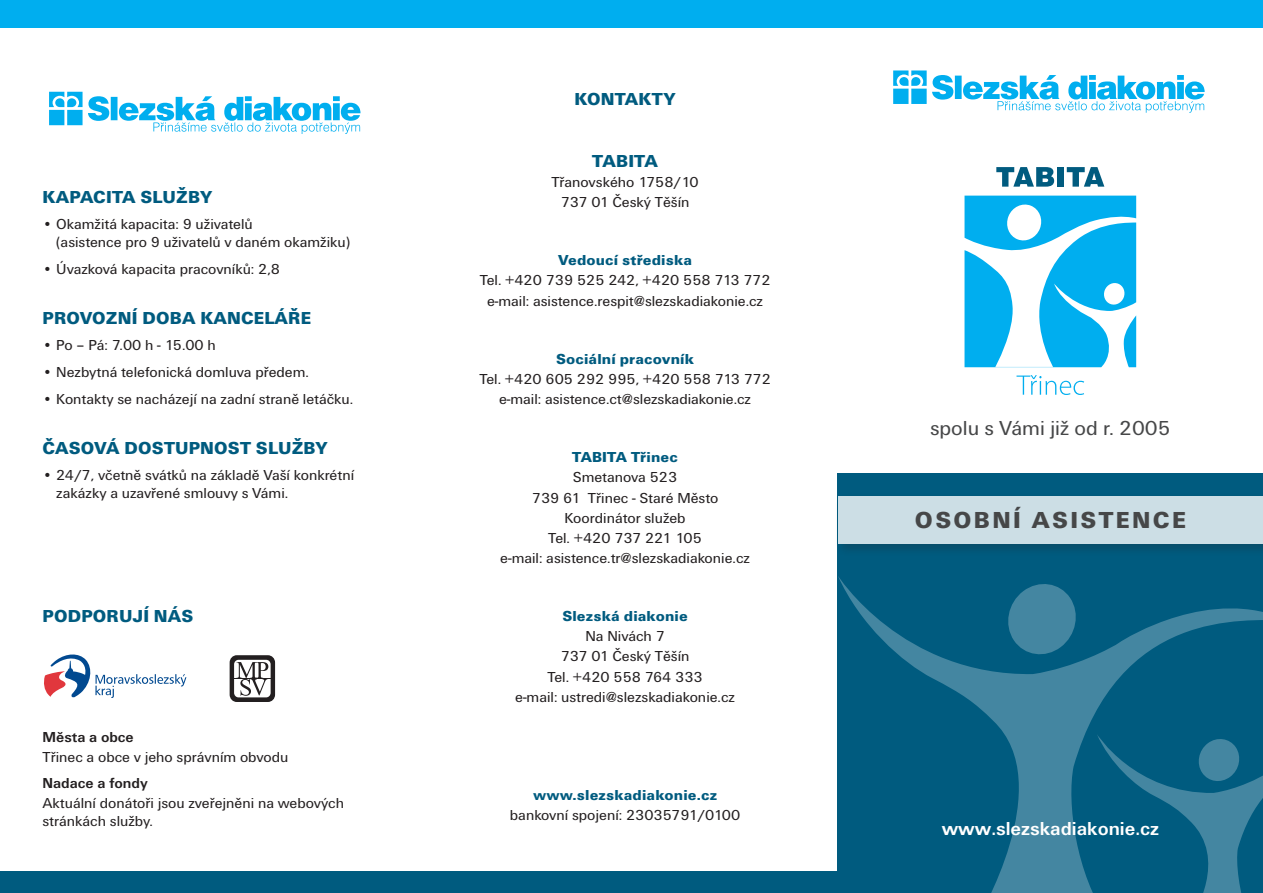
<style>
.page{position:relative;width:1263px;height:893px;background:#fff}
.page>*{position:absolute;margin:0;border:0;box-sizing:border-box;transform-origin:0 0}
.t1{font:900 24px "Unitus TCE";letter-spacing:.1em;color:#464748}
.t2{font:21px "Unitus TCE";color:#464748}
.t3{font:700 19.5px "Unitus TCE";color:#fff}
.t4{font:900 18px "Unitus TCE";letter-spacing:.01em;color:#005b7f}
.t5{font:15px/18px "Unitus TCE";color:#231f20}
.t6{font:900 15px "Unitus TCE";letter-spacing:.01em;color:#005b7f}
.t7{font:700 15px "Unitus TCE";color:#231f20}
</style>
<div class="page">
<div style="left:838px;top:474px;width:425px;height:419px;background:#005b7f"></div>
<svg style="left:893px;top:70px;width:311px;height:43px"></svg>
<div style="left:0;top:0;width:1263px;height:28px;background:#00aeef"></div>
<svg style="left:49px;top:92px;width:311px;height:42px"></svg>
<div style="left:0;top:872px;width:838px;height:21px;background:#005b7f"></div>
<svg style="left:838px;top:576px;width:425px;height:317px"></svg>
<svg style="left:1003px;top:579px;width:77px;height:80px"></svg>
<svg style="left:1097px;top:734px;width:166px;height:159px"></svg>
<svg style="left:44px;top:654px;width:142px;height:44px"></svg>
<svg style="left:230px;top:655px;width:45px;height:47px"></svg>
<svg style="left:996px;top:167px;width:58px;height:20px"></svg>
<div style="left:1057px;top:167px;width:7px;height:20px;background:#005b7f"></div>
<svg style="left:1067px;top:167px;width:37px;height:20px"></svg>
<svg style="left:1016px;top:375px;width:68px;height:20px"></svg>
<svg style="left:964px;top:196px;width:172px;height:171px"></svg>
<div style="left:834px;top:492px;width:429px;height:65px;background:#231f20;opacity:.3"></div>
<div style="left:838px;top:496px;width:425px;height:48px;background:#ccdee5"></div>
<p class="t4" style="left:43px;top:186px;width:171px">KAPACITA SLUŽBY</p>
<p class="t5" style="left:56px;top:215px;width:295px;text-indent:-14px">• Okamžitá kapacita: 9 uživatelů<br>(asistence pro 9 uživatelů v daném okamžiku)</p>
<p class="t5" style="left:43px;top:260px;width:239px">• Úvazková kapacita pracovníků: 2,8</p>
<p class="t4" style="left:43px;top:308px;width:270px">PROVOZNÍ DOBA KANCELÁŘE</p>
<p class="t5" style="left:43px;top:337px;width:175px">• Po – Pá: 7.00 h - 15.00 h</p>
<p class="t5" style="left:43px;top:363px;width:268px">• Nezbytná telefonická domluva předem.</p>
<p class="t5" style="left:43px;top:390px;width:312px">• Kontakty se nacházejí na zadní straně letáčku.</p>
<p class="t4" style="left:43px;top:437px;width:287px">ČASOVÁ DOSTUPNOST SLUŽBY</p>
<p class="t5" style="left:56px;top:466px;width:299px;text-indent:-14px">• 24/7, včetně svátků na základě Vaší konkrétní zakázky a uzavřené smlouvy s Vámi.</p>
<p class="t4" style="left:43px;top:606px;width:152px">PODPORUJÍ NÁS</p>
<p class="t7" style="left:43px;top:728px;width:93px">Města a obce</p>
<p class="t5" style="left:43px;top:748px;width:247px">Třinec a obce v jeho správním obvodu</p>
<p class="t7" style="left:43px;top:775px;width:107px">Nadace a fondy</p>
<p class="t5" style="left:43px;top:794px;width:303px">Aktuální donátoři jsou zveřejněni na webových stránkách služby.</p>
<p class="t4" style="left:574px;top:89px;width:103px">KONTAKTY</p>
<p class="t4" style="left:592px;top:151px;width:67px">TABITA</p>
<p class="t5" style="left:551px;top:173px;width:149px">Třanovského 1758/10</p>
<p class="t5" style="left:561px;top:193px;width:130px">737 01 Český Těšín</p>
<p class="t6" style="left:558px;top:252px;width:135px">Vedoucí střediska</p>
<p class="t5" style="left:480px;top:272px;width:292px">Tel. +420 739 525 242, +420 558 713 772</p>
<p class="t5" style="left:487px;top:292px;width:277px">e-mail: asistence.respit@slezskadiakonie.cz</p>
<p class="t6" style="left:556px;top:350px;width:140px">Sociální pracovník</p>
<p class="t5" style="left:479px;top:370px;width:293px">Tel. +420 605 292 995, +420 558 713 772</p>
<p class="t5" style="left:499px;top:390px;width:253px">e-mail: asistence.ct@slezskadiakonie.cz</p>
<p class="t6" style="left:572px;top:449px;width:107px">TABITA Třinec</p>
<p class="t5" style="left:573px;top:469px;width:106px">Smetanova 523</p>
<p class="t5" style="left:532px;top:489px;width:188px">739 61 Třinec - Staré Město</p>
<p class="t5" style="left:564px;top:509px;width:123px">Koordinátor služeb</p>
<p class="t5" style="left:548px;top:529px;width:155px">Tel. +420 737 221 105</p>
<p class="t5" style="left:500px;top:549px;width:251px">e-mail: asistence.tr@slezskadiakonie.cz</p>
<p class="t6" style="left:562px;top:608px;width:127px">Slezská diakonie</p>
<p class="t5" style="left:585px;top:627px;width:81px">Na Nivách 7</p>
<p class="t5" style="left:561px;top:648px;width:130px">737 01 Český Těšín</p>
<p class="t5" style="left:547px;top:668px;width:157px">Tel. +420 558 764 333</p>
<p class="t5" style="left:515px;top:688px;width:221px">e-mail: ustredi@slezskadiakonie.cz</p>
<p class="t6" style="left:533px;top:787px;width:186px">www.slezskadiakonie.cz</p>
<p class="t5" style="left:510px;top:806px;width:232px">bankovní spojení: 23035791/0100</p>
<p class="t2" style="left:930px;top:416px;width:242px">spolu s Vámi již od r. 2005</p>
<p class="t1" style="left:915px;top:507px;width:272px">OSOBNÍ ASISTENCE</p>
<p class="t3" style="left:942px;top:817px;width:219px">www.slezskadiakonie.cz</p>
</div>
